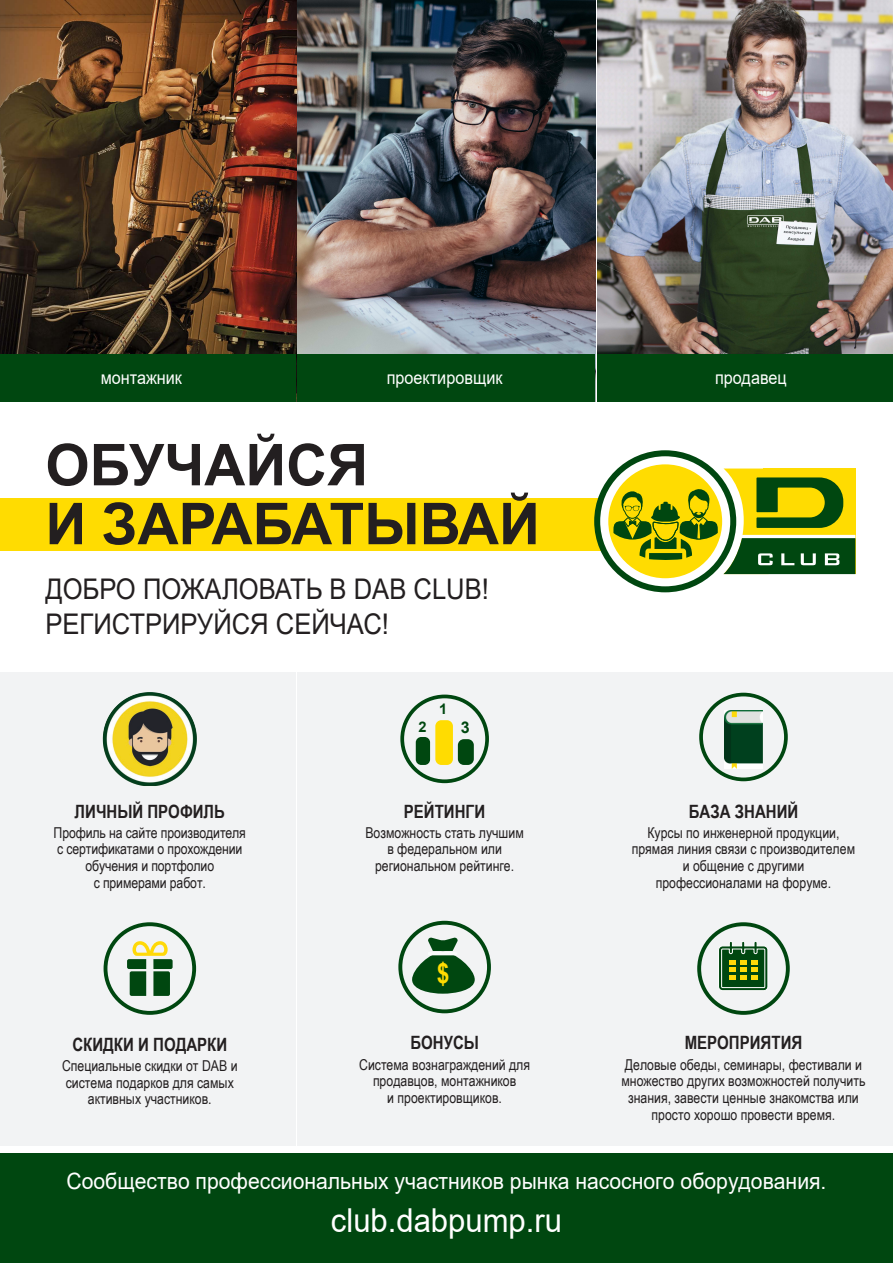
<style>
.page{position:relative;width:893px;height:1263px;background:#fff}
.page>*{position:absolute;margin:0;border:0;box-sizing:border-box;transform-origin:0 0}
.t1{font:700 57.75px/58.9px "Arial";color:#231f20}
.t2{font:33px "Arial";color:#fff;scale:.94 1}
.t3{font:28.5px/34.5px "Arial";color:#231f20;scale:.9 1}
.t4{font:700 27.9px "Arial Narrow";color:#ffdc01}
.t5{font:22.5px "Arial";color:#fff;scale:.94 1}
.t6{font:700 18.3px "Arial Narrow";color:#231f20}
.t7{font:18px "Arial";color:#fff;scale:.9 1}
.t8{font:700 16.05px "Arial";color:#004710}
.t9{font:15px/16.6px "Arial Narrow";color:#231f20;text-align:center}
.t10{font:700 14.55px "Arial";color:#004710}
</style>
<div class="page">
<div style="left:0;top:672px;width:296px;height:473px;background:#f2f3f4"></div>
<div style="left:297px;top:672px;width:298px;height:473px;background:#f2f3f4"></div>
<div style="left:597px;top:672px;width:296px;height:473px;background:#f2f3f4"></div>
<div style="left:400px;top:695px;width:89px;height:88px;border:4px solid #004710;border-radius:50%"></div>
<div style="left:416px;top:737px;width:14px;height:28px;background:#004710;border-radius:5px"></div>
<div style="left:435px;top:720px;width:18px;height:45px;background:#ffdc01;border-radius:6px"></div>
<div style="left:458px;top:739px;width:16px;height:26px;background:#004710;border-radius:6px"></div>
<div style="left:699px;top:693px;width:89px;height:88px;border:4px solid #004710;border-radius:50%"></div>
<img style="left:724px;top:710px;width:39px;height:58px">
<div style="left:104px;top:922px;width:92px;height:93px;border:4px solid #004710;border-radius:50%"></div>
<svg style="left:127px;top:941px;width:46px;height:55px"></svg>
<div style="left:697px;top:922px;width:93px;height:93px;border:4px solid #004710;border-radius:50%"></div>
<svg style="left:719px;top:942px;width:49px;height:49px;background:#517c3c"></svg>
<img style="left:102px;top:692px;width:95px;height:95px;border-radius:48px">
<div style="left:398px;top:921px;width:93px;height:92px;border:4px solid #004710;border-radius:50%"></div>
<svg style="left:412px;top:937px;width:63px;height:57px"></svg>
<div style="left:0;top:498px;width:656px;height:52px;background:#ffdc01"></div>
<svg style="left:597px;top:453px;width:136px;height:136px"></svg>
<div style="left:594px;top:450px;width:142px;height:142px;border:6px solid #004710;border-radius:50%"></div>
<div style="left:608px;top:464px;width:114px;height:114px;background:#ffdc01;border-radius:50%"></div>
<svg style="left:613px;top:468px;width:242px;height:106px"></svg>
<img style="left:0;top:0;width:296px;height:354px">
<img style="left:298px;top:0;width:297px;height:354px">
<img style="left:598px;top:0;width:295px;height:354px">
<div style="left:0;top:1153px;width:893px;height:110px;background:#004710"></div>
<div style="left:0;top:354px;width:296px;height:47px;background:#004710"></div>
<div style="left:297px;top:354px;width:298px;height:47px;background:#004710"></div>
<div style="left:598px;top:354px;width:295px;height:47px;background:#004710"></div>
<p class="t7" style="left:101px;top:365px;width:92px">монтажник</p>
<p class="t7" style="left:387px;top:365px;width:130px">проектировщик</p>
<p class="t7" style="left:715px;top:365px;width:81px">продавец</p>
<h1 class="t1" style="left:45px;top:436px;width:496px">ОБУЧАЙСЯ<br>И ЗАРАБАТЫВАЙ</h1>
<h3 class="t3" style="left:45px;top:572px;width:494px">ДОБРО ПОЖАЛОВАТЬ В DAB CLUB!<br>РЕГИСТРИРУЙСЯ СЕЙЧАС!</h3>
<p class="t10" style="left:439px;top:699px;width:10px">1</p>
<p class="t6" style="left:75px;top:797px;width:152px">ЛИЧНЫЙ ПРОФИЛЬ</p>
<p class="t9" style="left:54px;top:823px;width:194px">Профиль на сайте производителя с сертификатами о прохождении обучения и портфолио<br>с примерами работ.</p>
<p class="t6" style="left:72px;top:1031px;width:156px">СКИДКИ И ПОДАРКИ</p>
<p class="t9" style="left:62px;top:1057px;width:177px">Специальные скидки от DAB и система подарков для самых активных участников.</p>
<p class="t10" style="left:418px;top:716px;width:10px">2</p>
<p class="t8" style="left:461px;top:716px;width:10px">3</p>
<p class="t6" style="left:404px;top:797px;width:83px">РЕЙТИНГИ</p>
<p class="t9" style="left:365px;top:823px;width:160px">Возможность стать лучшим в федеральном или региональном рейтинге.</p>
<h3 class="t4" style="left:437px;top:952px;width:14px">$</h3>
<p class="t6" style="left:410px;top:1029px;width:70px">БОНУСЫ</p>
<p class="t9" style="left:359px;top:1055px;width:173px">Система вознаграждений для продавцов, монтажников<br>и проектировщиков.</p>
<p class="t6" style="left:689px;top:797px;width:111px">БАЗА ЗНАНИЙ</p>
<p class="t9" style="left:632px;top:823px;width:225px">Курсы по инженерной продукции, прямая линия связи с производителем и общение с другими профессионалами на форуме.</p>
<p class="t6" style="left:685px;top:1029px;width:119px">МЕРОПРИЯТИЯ</p>
<p class="t9" style="left:621px;top:1055px;width:245px">Деловые обеды, семинары, фестивали и множество других возможностей получить знания, завести ценные знакомства или просто хорошо провести время.</p>
<h3 class="t5" style="left:66px;top:1165px;width:810px">Сообщество профессиональных участников рынка насосного оборудования.</h3>
<h2 class="t2" style="left:331px;top:1197px;width:247px">club.dabpump.ru</h2>
</div>
